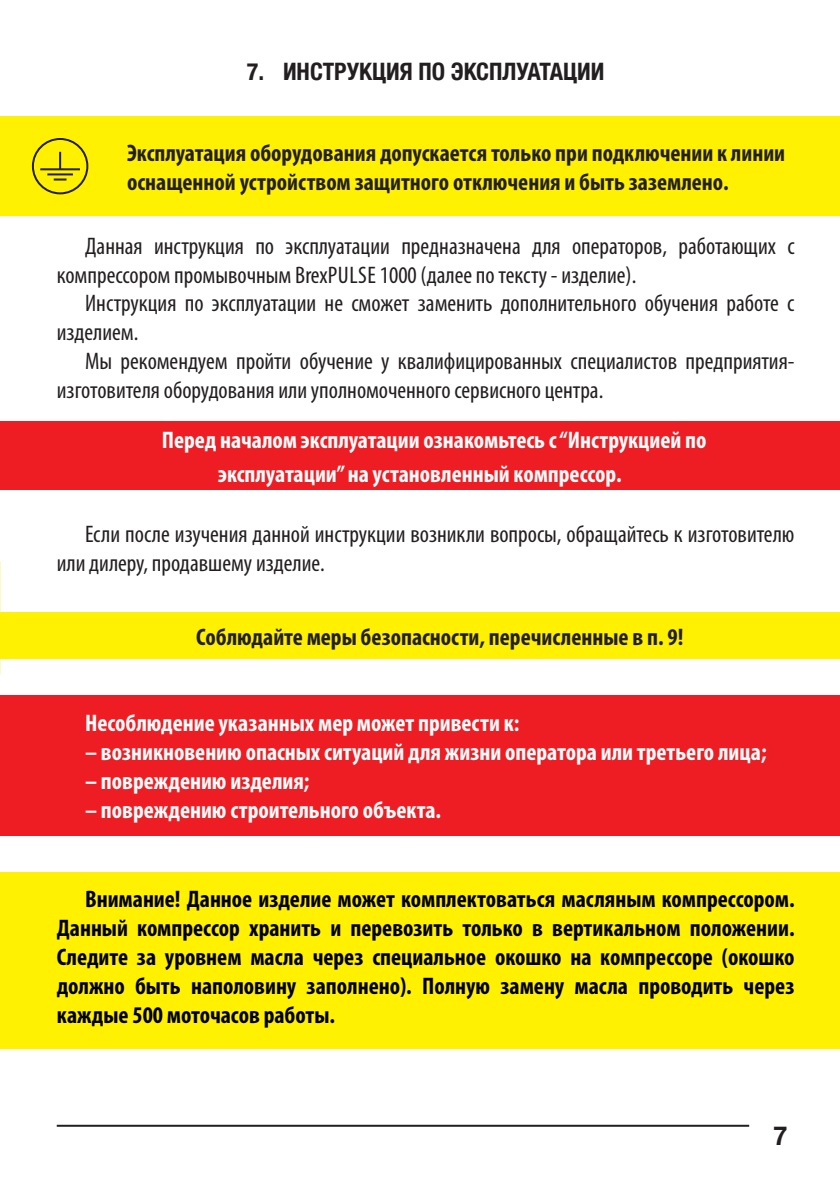
<style>
.page{position:relative;width:840px;height:1191px;background:#fff}
.page>*{position:absolute;margin:0;border:0;box-sizing:border-box;transform-origin:0 0}
.t1{font:700 26px "Helvetica Neue";color:#231f20}
.text{font:condensed 24px/28.8px "Myriad Pro";color:#231f20}
.text-2{font:700 condensed 24px/28.8px "Myriad Pro";color:#000;text-align:justify}
.text-3{font:700 condensed 24px/33.6px "Myriad Pro";color:#fff}
.text-4{font:700 condensed 24px/28.8px "Myriad Pro";color:#231f20}
.t2{font:700 condensed 24px "Helvetica Neue";color:#231f20}
</style>
<div class="page">
<hr style="left:57px;top:1124px;width:691px;height:2px;background:#231f20">
<div style="left:0;top:612px;width:839px;height:47px;background:#fff101"></div>
<div style="left:0;top:421px;width:839px;height:69px;background:#ee1d23"></div>
<div style="left:0;top:695px;width:839px;height:140px;background:#ee1d23"></div>
<div style="left:0;top:117px;width:839px;height:99px;background:#fff101"></div>
<hr style="left:40px;top:168px;width:40px;height:2px;background:#231f20">
<hr style="left:47px;top:173px;width:26px;height:2px;background:#231f20">
<svg style="left:54px;top:178px;width:12px;height:2px"></svg>
<svg style="left:59px;top:152px;width:2px;height:16px"></svg>
<div style="left:32px;top:138px;width:56px;height:56px;border:2px solid #231f20;border-radius:50%"></div>
<div style="left:0;top:872px;width:839px;height:176px;background:#fff101"></div>
<p class="t2" style="left:247px;top:51px;width:358px">7. ИНСТРУКЦИЯ ПО ЭКСПЛУАТАЦИИ</p>
<p class="text-4" style="left:127px;top:138px;width:659px">Эксплуатация оборудования допускается только при подключении к линии оснащенной устройством защитного отключения и быть заземлено.</p>
<p class="text" style="left:57px;top:231px;width:739px;text-indent:28px">Данная инструкция по эксплуатации предназначена для операторов, работающих с компрессором промывочным BrexPULSE 1000 (далее по тексту - изделие).</p>
<p class="text" style="left:57px;top:289px;width:738px;text-indent:28px">Инструкция по эксплуатации не сможет заменить дополнительного обучения работе с изделием.</p>
<p class="text" style="left:57px;top:346px;width:738px;text-indent:28px">Мы рекомендуем пройти обучение у квалифицированных специалистов предприятия&shy;изготовителя оборудования или уполномоченного сервисного центра.</p>
<p class="text-3" style="left:218px;top:422px;width:489px;text-indent:-56px">Перед началом эксплуатации ознакомьтесь с “Инструкцией по эксплуатации” на установленный компрессор.</p>
<p class="text" style="left:57px;top:519px;width:738px;text-indent:28px">Если после изучения данной инструкции возникли вопросы, обращайтесь к изготовителю или дилеру, продавшему изделие.</p>
<p class="text-4" style="left:196px;top:622px;width:488px">Соблюдайте меры безопасности, перечисленные в п. 9!</p>
<p class="text-3" style="left:85px;top:706px;width:435px">Несоблюдение указанных мер может привести к:</p>
<p class="text-3" style="left:85px;top:735px;width:682px">– возникновению опасных ситуаций для жизни оператора или третьего лица;</p>
<p class="text-3" style="left:85px;top:763px;width:226px">– повреждению изделия;</p>
<p class="text-3" style="left:85px;top:792px;width:357px">– повреждению строительного объекта.</p>
<p class="text-2" style="left:57px;top:884px;width:739px;text-indent:28px">Внимание! Данное изделие может комплектоваться масляным компрессором.<br>Данный компрессор хранить и перевозить только в вертикальном положении.<br>Следите за уровнем масла через специальное окошко на компрессоре (окошко должно быть наполовину заполнено). Полную замену масла проводить через каждые 500 моточасов работы.</p>
<p class="t1" style="left:772px;top:1115px;width:16px">7</p>
</div>
